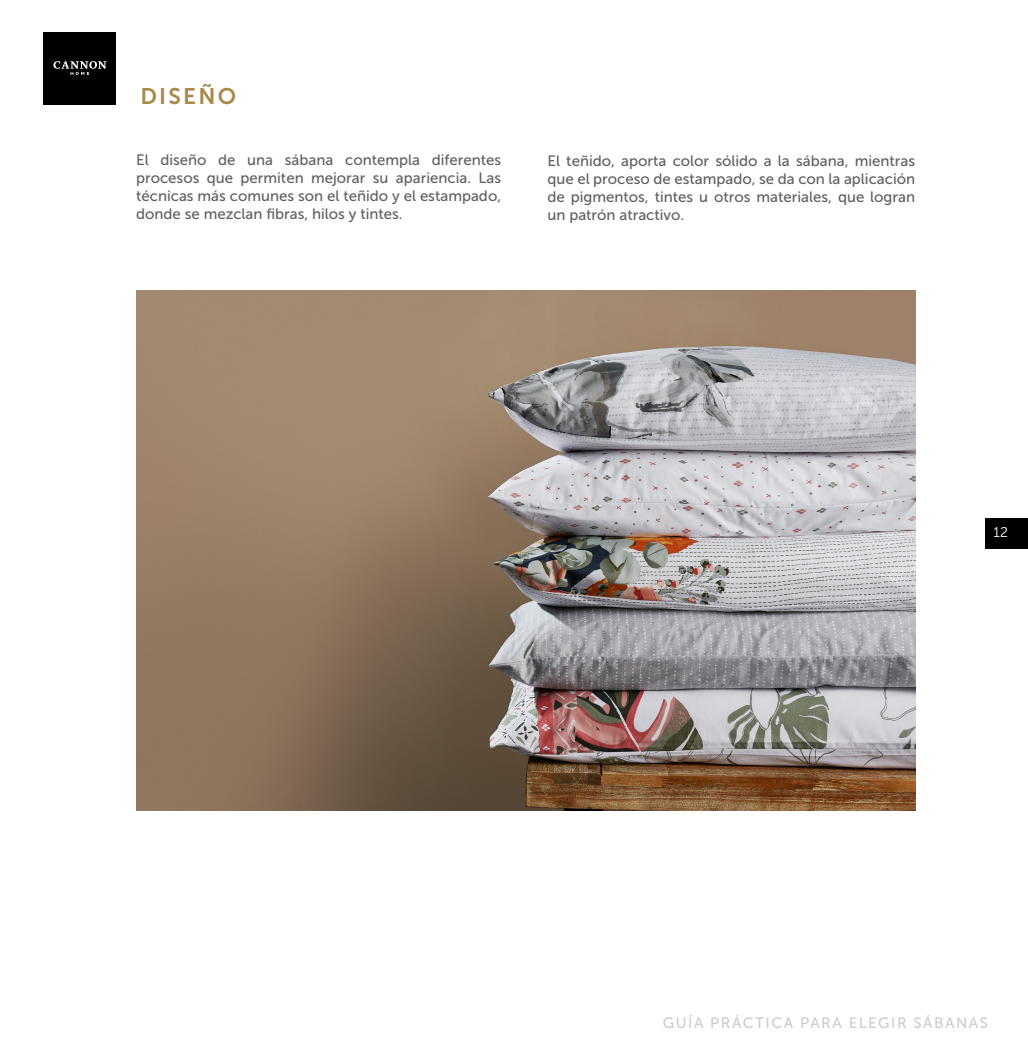
<style>
.page{position:relative;width:1028px;height:1063px;background:#fff}
.page>*{position:absolute;margin:0;border:0;box-sizing:border-box;transform-origin:0 0}
.t1{font:22.5px "Museo Sans 700";letter-spacing:.1em;color:#a8894a}
.t2{font:15px/18px "Museo Sans 500";color:#606060;text-align:justify}
.t3{font:15px "Museo Sans 500";letter-spacing:.1em;color:#ccc}
.t4{font:14px "Museo Sans 300";color:#fff}
</style>
<div class="page">
<div style="left:44px;top:32px;width:72px;height:72px;background:#000"></div>
<svg style="left:53px;top:61px;width:53px;height:14px"></svg>
<img style="left:136px;top:290px;width:779px;height:520px">
<div style="left:985px;top:518px;width:43px;height:31px;background:#000"></div>
<h1 class="t1" style="left:140px;top:83px;width:97px">DISEÑO</h1>
<p class="t2" style="left:136px;top:151px;width:366px">El diseño de una sábana contempla diferentes procesos que permiten mejorar su apariencia. Las técnicas más comunes son el teñido y el estampado, donde se mezclan fibras, hilos y tintes.</p>
<p class="t2" style="left:547px;top:152px;width:369px">El teñido, aporta color sólido a la sábana, mientras que el proceso de estampado, se da con la aplicación de pigmentos, tintes u otros materiales, que logran un patrón atractivo.</p>
<p class="t4" style="left:993px;top:525px;width:16px">12</p>
<p class="t3" style="left:663px;top:1015px;width:327px">GUÍA PRÁCTICA PARA ELEGIR SÁBANAS</p>
</div>
